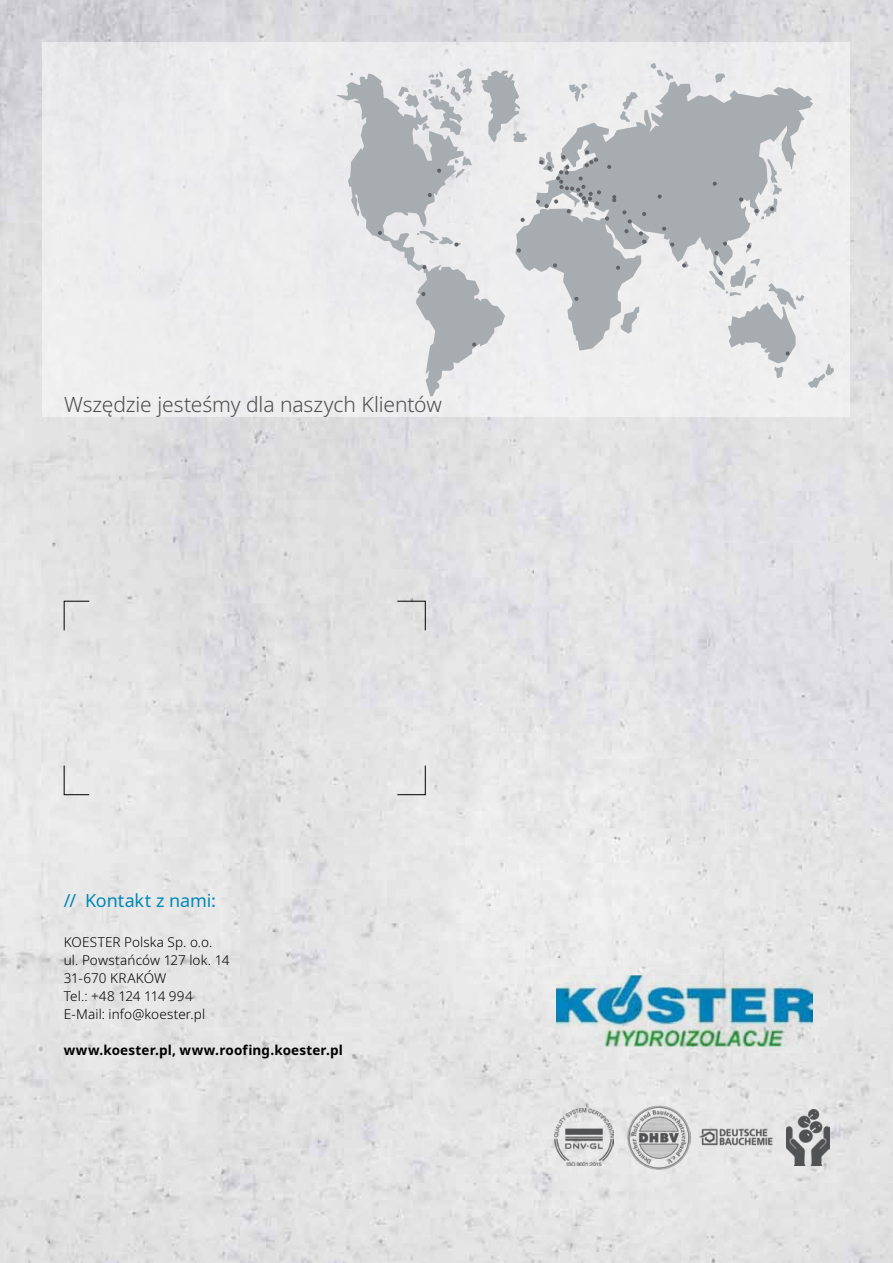
<style>
.page{position:relative;width:893px;height:1263px;background:#fff}
.page>*{position:absolute;margin:0;border:0;box-sizing:border-box;transform-origin:0 0}
.t1{font:300 21px "Noto Sans";letter-spacing:-.005em;color:#4d4d4f}
.t2{font:18px "Noto Sans";letter-spacing:-.005em;color:#0088b8}
.t3{font:300 13.5px/18px "Noto Sans";letter-spacing:.01em;color:#000}
.t4{font:700 13.5px "Noto Sans";letter-spacing:.015em;color:#000}
</style>
<div class="page">
<img style="left:0;top:0;width:893px;height:1263px">
<img style="left:555px;top:1109px;width:58px;height:57px">
<img style="left:627px;top:1106px;width:63px;height:63px">
<img style="left:697px;top:1117px;width:77px;height:40px">
<img style="left:787px;top:1109px;width:43px;height:57px">
<svg style="left:63px;top:600px;width:27px;height:31px"></svg>
<svg style="left:397px;top:765px;width:29px;height:30px"></svg>
<svg style="left:397px;top:600px;width:29px;height:31px"></svg>
<svg style="left:63px;top:765px;width:27px;height:30px"></svg>
<div style="left:43px;top:43px;width:807px;height:374px;background:#ededee"></div>
<svg style="left:650px;top:63px;width:23px;height:18px"></svg>
<svg style="left:336px;top:74px;width:169px;height:322px"></svg>
<svg style="left:481px;top:70px;width:34px;height:72px"></svg>
<svg style="left:715px;top:73px;width:10px;height:8px"></svg>
<svg style="left:515px;top:81px;width:298px;height:269px;fill:#acb0b4"></svg>
<svg style="left:569px;top:84px;width:18px;height:18px"></svg>
<svg style="left:398px;top:68px;width:74px;height:67px"></svg>
<svg style="left:455px;top:156px;width:17px;height:22px"></svg>
<svg style="left:428px;top:193px;width:4px;height:4px"></svg>
<svg style="left:739px;top:197px;width:4px;height:5px"></svg>
<svg style="left:553px;top:263px;width:4px;height:4px"></svg>
<svg style="left:642px;top:212px;width:4px;height:4px"></svg>
<svg style="left:670px;top:243px;width:4px;height:4px"></svg>
<svg style="left:521px;top:218px;width:4px;height:4px"></svg>
<svg style="left:639px;top:231px;width:7px;height:13px"></svg>
<svg style="left:624px;top:229px;width:5px;height:4px"></svg>
<svg style="left:517px;top:248px;width:4px;height:4px"></svg>
<svg style="left:682px;top:261px;width:7px;height:7px"></svg>
<svg style="left:658px;top:194px;width:4px;height:5px"></svg>
<svg style="left:422px;top:265px;width:4px;height:4px"></svg>
<svg style="left:417px;top:231px;width:44px;height:16px"></svg>
<svg style="left:713px;top:182px;width:4px;height:4px"></svg>
<svg style="left:616px;top:266px;width:4px;height:4px"></svg>
<svg style="left:662px;top:227px;width:4px;height:4px"></svg>
<svg style="left:437px;top:169px;width:4px;height:4px"></svg>
<svg style="left:574px;top:297px;width:4px;height:4px"></svg>
<svg style="left:709px;top:242px;width:125px;height:146px"></svg>
<svg style="left:472px;top:342px;width:4px;height:5px"></svg>
<svg style="left:755px;top:158px;width:27px;height:61px"></svg>
<svg style="left:378px;top:231px;width:4px;height:4px"></svg>
<svg style="left:421px;top:292px;width:4px;height:4px"></svg>
<svg style="left:622px;top:210px;width:10px;height:13px"></svg>
<svg style="left:536px;top:150px;width:80px;height:71px"></svg>
<img style="left:556px;top:975px;width:257px;height:71px">
<h1 class="t1" style="left:64px;top:389px;width:379px">Wszędzie jesteśmy dla naszych Klientów</h1>
<h2 class="t2" style="left:64px;top:888px;width:154px">// Kontakt z nami:</h2>
<p class="t3" style="left:64px;top:934px;width:167px">KOESTER Polska Sp. o.o. ul. Powstańców 127 lok. 14<br>31-670 KRAKÓW<br>Tel.: +48 124 114 994<br>E-Mail: info@koester.pl</p>
<p class="t4" style="left:64px;top:1041px;width:281px">www.koester.pl, www.roofing.koester.pl</p>
</div>
